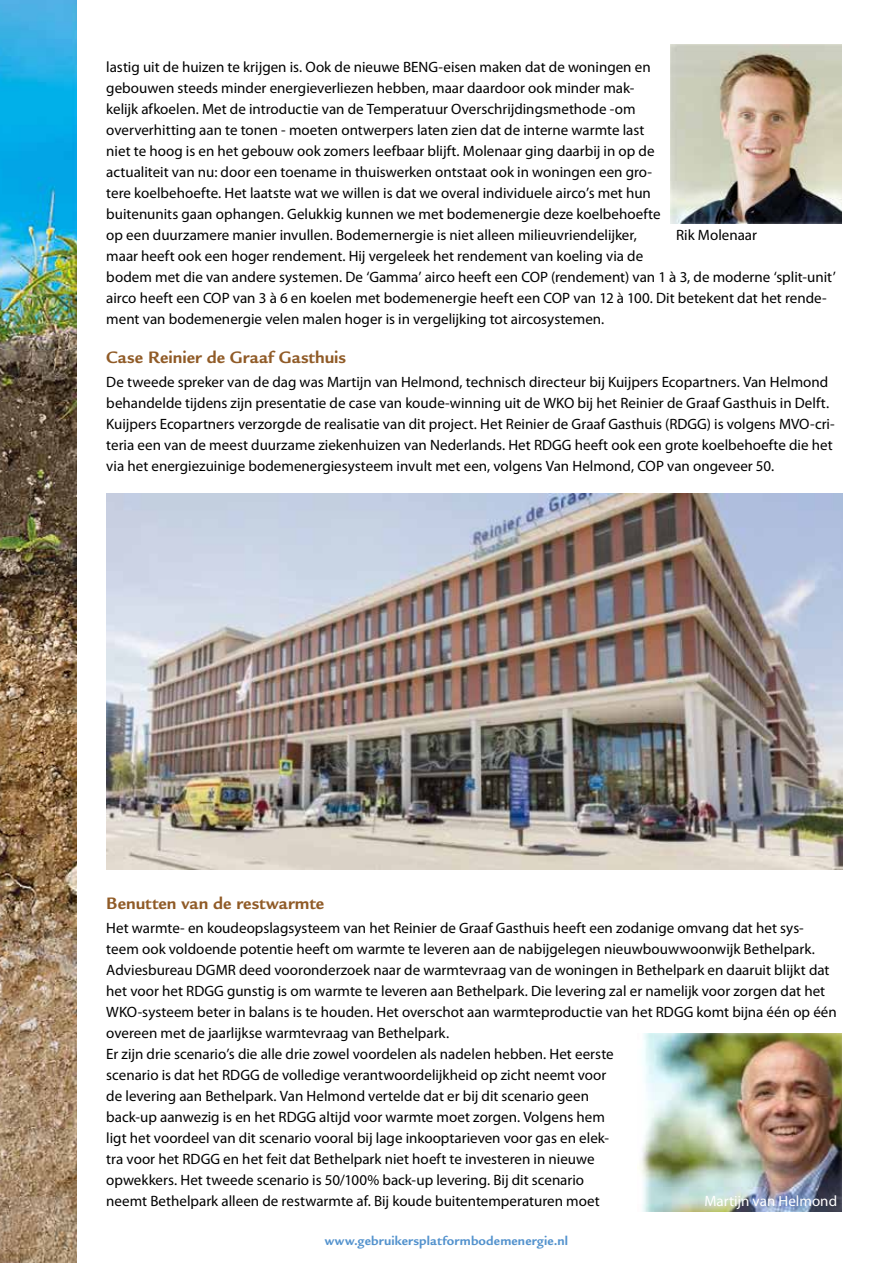
<style>
.page{position:relative;width:893px;height:1263px;background:#fff}
.page>*{position:absolute;margin:0;border:0;box-sizing:border-box;transform-origin:0 0}
.t1{font:700 18px "Legacy Sans Std";letter-spacing:.005em;color:#905b27}
.t2{font:15px/21px "Myriad Pro";color:#000}
.t3{font:15px "Myriad Pro";color:#fff}
.t4{font:700 13.5px "Legacy Sans Std";letter-spacing:.01em;color:#5392cd}
</style>
<div class="page">
<img style="left:0;top:0;width:77px;height:1263px">
<img style="left:106px;top:493px;width:736px;height:376px">
<img style="left:670px;top:45px;width:172px;height:178px">
<img style="left:637px;top:1033px;width:205px;height:179px">
<p class="t2" style="left:106px;top:57px;width:731px">lastig uit de huizen te krijgen is. Ook de nieuwe BENG-eisen maken dat de woningen en<br>gebouwen steeds minder energieverliezen hebben, maar daardoor ook minder mak-<br>kelijk afkoelen. Met de introductie van de Temperatuur Overschrijdingsmethode -om<br>oververhitting aan te tonen - moeten ontwerpers laten zien dat de interne warmte last<br>niet te hoog is en het gebouw ook zomers leefbaar blijft. Molenaar ging daarbij in op de<br>actualiteit van nu: door een toename in thuiswerken ontstaat ook in woningen een gro-<br>tere koelbehoefte. Het laatste wat we willen is dat we overal individuele airco’s met hun<br>buitenunits gaan ophangen. Gelukkig kunnen we met bodemenergie deze koelbehoefte<br>op een duurzamere manier invullen. Bodemernergie is niet alleen milieuvriendelijker,<br>maar heeft ook een hoger rendement. Hij vergeleek het rendement van koeling via de<br>bodem met die van andere systemen. De ‘Gamma’ airco heeft een COP (rendement) van 1 à 3, de moderne ‘split-unit’ airco heeft een COP van 3 à 6 en koelen met bodemenergie heeft een COP van 12 à 100. Dit betekent dat het rende&shy;ment van bodemenergie velen malen hoger is in vergelijking tot aircosystemen.</p>
<p class="t1" style="left:106px;top:347px;width:241px">Case Reinier de Graaf Gasthuis</p>
<p class="t2" style="left:106px;top:372px;width:730px">De tweede spreker van de dag was Martijn van Helmond, technisch directeur bij Kuijpers Ecopartners. Van Helmond behandelde tijdens zijn presentatie de case van koude-winning uit de WKO bij het Reinier de Graaf Gasthuis in Delft.<br>Kuijpers Ecopartners verzorgde de realisatie van dit project. Het Reinier de Graaf Gasthuis (RDGG) is volgens MVO-cri&shy;teria een van de meest duurzame ziekenhuizen van Nederlands. Het RDGG heeft ook een grote koelbehoefte die het via het energiezuinige bodemenergiesysteem invult met een, volgens Van Helmond, COP van ongeveer 50.</p>
<p class="t2" style="left:676px;top:225px;width:82px">Rik Molenaar</p>
<p class="t1" style="left:106px;top:893px;width:219px">Benutten van de restwarmte</p>
<p class="t2" style="left:106px;top:918px;width:732px">Het warmte- en koudeopslagsysteem van het Reinier de Graaf Gasthuis heeft een zodanige omvang dat het sys&shy;teem ook voldoende potentie heeft om warmte te leveren aan de nabijgelegen nieuwbouwwoonwijk Bethelpark.<br>Adviesbureau DGMR deed vooronderzoek naar de warmtevraag van de woningen in Bethelpark en daaruit blijkt dat het voor het RDGG gunstig is om warmte te leveren aan Bethelpark. Die levering zal er namelijk voor zorgen dat het WKO-systeem beter in balans is te houden. Het overschot aan warmteproductie van het RDGG komt bijna één op één overeen met de jaarlijkse warmtevraag van Bethelpark.<br>Er zijn drie scenario’s die alle drie zowel voordelen als nadelen hebben. Het eerste<br>scenario is dat het RDGG de volledige verantwoordelijkheid op zicht neemt voor<br>de levering aan Bethelpark. Van Helmond vertelde dat er bij dit scenario geen<br>back-up aanwezig is en het RDGG altijd voor warmte moet zorgen. Volgens hem<br>ligt het voordeel van dit scenario vooral bij lage inkooptarieven voor gas en elek-<br>tra voor het RDGG en het feit dat Bethelpark niet hoeft te investeren in nieuwe<br>opwekkers. Het tweede scenario is 50/100% back-up levering. Bij dit scenario<br>neemt Bethelpark alleen de restwarmte af. Bij koude buitentemperaturen moet</p>
<p class="t3" style="left:704px;top:1193px;width:134px">Martijn van Helmond</p>
<p class="t4" style="left:325px;top:1233px;width:245px">www.gebruikersplatformbodemenergie.nl</p>
</div>
